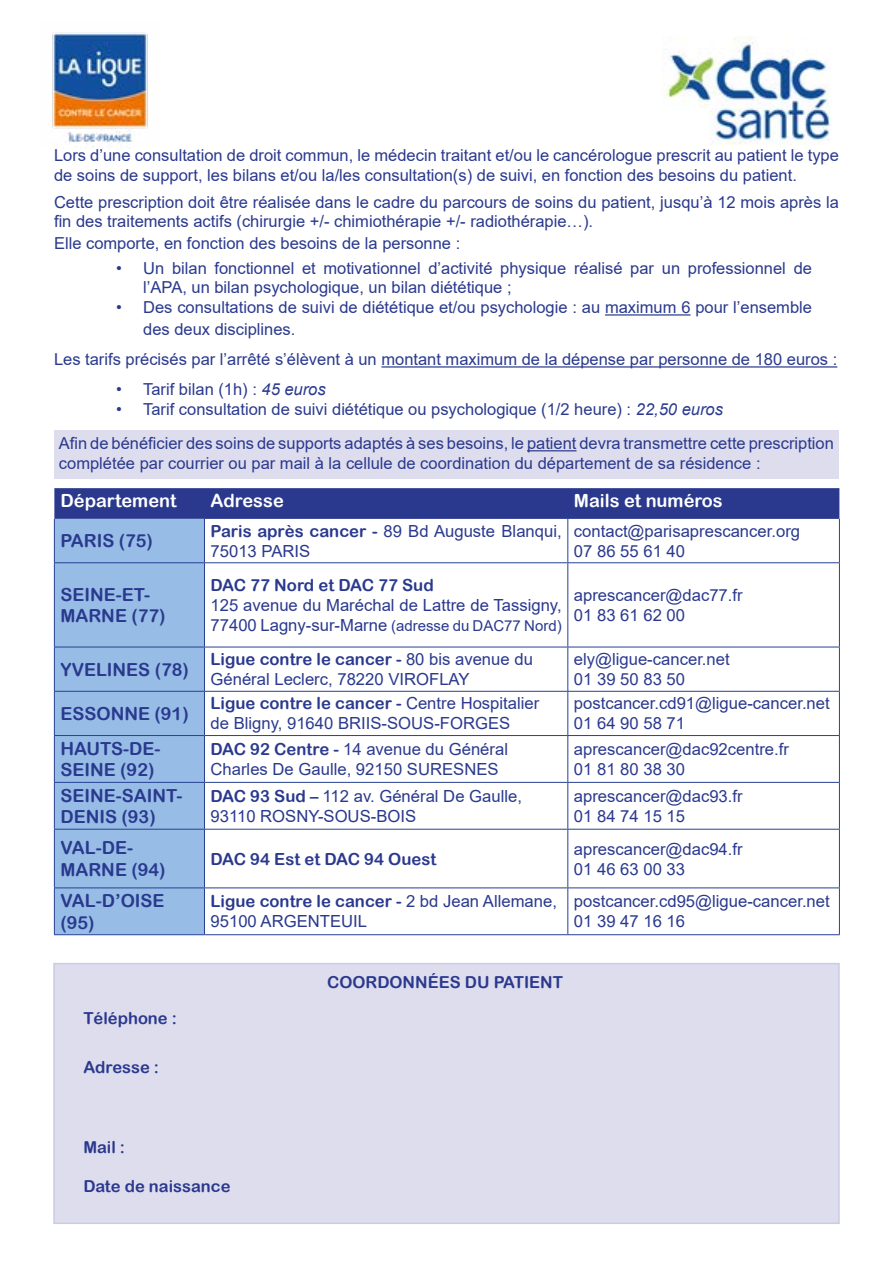
<style>
.page{position:relative;width:893px;height:1263px;background:#fff}
.page>*{position:absolute;margin:0;border:0;box-sizing:border-box;transform-origin:0 0}
.t1{font:18.15px "Arial Rounded MT Bold";color:#fff}
.t2{font:18px/21.6px "Arial Rounded MT Bold";color:#2a398e}
.t3{font:16.65px/20px "Arial";color:#2a398e}
.t4{font:16.65px/20px "Arial";color:#2b3a8f}
.t5{font:16.65px "Arial Rounded MT Bold";color:#2a398e}
.t6{font:16.5px/19.8px "Arial";color:#2a398e}
.t7{font:16.5px "Arial Rounded MT Bold";color:#2a398e}
.s1{font-style:italic}
.s2{font-family:"Arial Rounded MT Bold"}
.s3{font-size:15px}
</style>
<div class="page">
<hr style="left:605px;top:314px;width:85px;height:2px;background:#2a398e">
<hr style="left:381px;top:366px;width:456px;height:2px;background:#2a398e">
<div style="left:54px;top:488px;width:785px;height:31px;background:#2a398e"></div>
<div style="left:55px;top:519px;width:149px;height:415px;background:#97bde6"></div>
<hr style="left:54px;top:519px;width:1px;height:43px;background:#274193">
<hr style="left:204px;top:519px;width:1px;height:43px;background:#274193">
<hr style="left:567px;top:519px;width:1px;height:43px;background:#274193">
<hr style="left:839px;top:519px;width:1px;height:43px;background:#274193">
<hr style="left:54px;top:562px;width:150px;height:1px;background:#274193">
<hr style="left:54px;top:563px;width:1px;height:84px;background:#274193">
<hr style="left:204px;top:562px;width:364px;height:1px;background:#274193">
<hr style="left:204px;top:563px;width:1px;height:84px;background:#274193">
<hr style="left:568px;top:562px;width:272px;height:1px;background:#274193">
<hr style="left:567px;top:563px;width:1px;height:84px;background:#274193">
<hr style="left:839px;top:563px;width:1px;height:84px;background:#274193">
<hr style="left:54px;top:647px;width:150px;height:1px;background:#274193">
<hr style="left:54px;top:647px;width:1px;height:44px;background:#274193">
<hr style="left:204px;top:647px;width:364px;height:1px;background:#274193">
<hr style="left:204px;top:647px;width:1px;height:44px;background:#274193">
<hr style="left:568px;top:647px;width:272px;height:1px;background:#274193">
<hr style="left:567px;top:647px;width:1px;height:44px;background:#274193">
<hr style="left:839px;top:647px;width:1px;height:44px;background:#274193">
<hr style="left:54px;top:691px;width:150px;height:1px;background:#274193">
<hr style="left:54px;top:692px;width:1px;height:43px;background:#274193">
<hr style="left:204px;top:691px;width:364px;height:1px;background:#274193">
<hr style="left:204px;top:692px;width:1px;height:43px;background:#274193">
<hr style="left:568px;top:691px;width:272px;height:1px;background:#274193">
<hr style="left:567px;top:692px;width:1px;height:43px;background:#274193">
<hr style="left:839px;top:692px;width:1px;height:43px;background:#274193">
<hr style="left:54px;top:735px;width:150px;height:1px;background:#274193">
<hr style="left:54px;top:736px;width:1px;height:46px;background:#274193">
<hr style="left:204px;top:735px;width:364px;height:1px;background:#274193">
<hr style="left:204px;top:736px;width:1px;height:46px;background:#274193">
<hr style="left:568px;top:735px;width:272px;height:1px;background:#274193">
<hr style="left:567px;top:736px;width:1px;height:46px;background:#274193">
<hr style="left:839px;top:736px;width:1px;height:46px;background:#274193">
<hr style="left:54px;top:782px;width:150px;height:1px;background:#274193">
<hr style="left:54px;top:783px;width:1px;height:46px;background:#274193">
<hr style="left:204px;top:782px;width:364px;height:1px;background:#274193">
<hr style="left:204px;top:783px;width:1px;height:46px;background:#274193">
<hr style="left:568px;top:782px;width:272px;height:1px;background:#274193">
<hr style="left:567px;top:783px;width:1px;height:46px;background:#274193">
<hr style="left:839px;top:783px;width:1px;height:46px;background:#274193">
<hr style="left:54px;top:829px;width:150px;height:1px;background:#274193">
<hr style="left:54px;top:829px;width:1px;height:58px;background:#274193">
<hr style="left:204px;top:829px;width:364px;height:1px;background:#274193">
<hr style="left:204px;top:829px;width:1px;height:58px;background:#274193">
<hr style="left:568px;top:829px;width:272px;height:1px;background:#274193">
<hr style="left:567px;top:829px;width:1px;height:58px;background:#274193">
<hr style="left:839px;top:829px;width:1px;height:58px;background:#274193">
<hr style="left:54px;top:887px;width:150px;height:1px;background:#274193">
<hr style="left:54px;top:888px;width:1px;height:46px;background:#274193">
<hr style="left:204px;top:887px;width:364px;height:1px;background:#274193">
<hr style="left:204px;top:888px;width:1px;height:46px;background:#274193">
<hr style="left:568px;top:887px;width:272px;height:1px;background:#274193">
<hr style="left:567px;top:888px;width:1px;height:46px;background:#274193">
<hr style="left:839px;top:888px;width:1px;height:46px;background:#274193">
<hr style="left:54px;top:934px;width:150px;height:1px;background:#274193">
<hr style="left:204px;top:934px;width:364px;height:1px;background:#274193">
<hr style="left:568px;top:934px;width:272px;height:1px;background:#274193">
<div style="left:54px;top:430px;width:784px;height:48px;background:#deddee"></div>
<hr style="left:527px;top:450px;width:49px;height:1px;background:#2a398e">
<div style="left:53px;top:963px;width:787px;height:261px;background:#deddee;border:2px solid #9d9fcf"></div>
<img style="left:52px;top:32px;width:96px;height:117px">
<img style="left:662px;top:37px;width:169px;height:107px">
<p class="t6" style="left:54px;top:145px;width:786px">Lors d’une consultation de droit commun, le médecin traitant et/ou le cancérologue prescrit au patient le type de soins de support, les bilans et/ou la/les consultation(s) de suivi, en fonction des besoins du patient.</p>
<p class="t6" style="left:54px;top:192px;width:786px">Cette prescription doit être réalisée dans le cadre du parcours de soins du patient, jusqu’à 12 mois après la fin des traitements actifs (chirurgie +/- chimiothérapie +/- radiothérapie…).</p>
<p class="t6" style="left:54px;top:233px;width:408px">Elle comporte, en fonction des besoins de la personne :</p>
<p class="t6" style="left:143px;top:258px;width:670px;text-indent:-27px">• Un bilan fonctionnel et motivationnel d’activité physique réalisé par un professionnel de l’APA, un bilan psychologique, un bilan diététique ;</p>
<p class="t6" style="left:143px;top:296px;width:670px;line-height:21.6px;text-indent:-27px">• Des consultations de suivi de diététique et/ou psychologie : au maximum 6 pour l’ensemble des deux disciplines.</p>
<p class="t6" style="left:54px;top:349px;width:785px">Les tarifs précisés par l’arrêté s’élèvent à un montant maximum de la dépense par personne de 180 euros :</p>
<p class="t6" style="left:116px;top:379px;width:211px">• Tarif bilan (1h) : <span class="s1">45 euros</span></p>
<p class="t6" style="left:116px;top:399px;width:608px">• Tarif consultation de suivi diététique ou psychologique (1/2 heure) : <span class="s1">22,50 euros</span></p>
<p class="t6" style="left:59px;top:433px;width:776px">Afin de bénéficier des soins de supports adaptés à ses besoins, le patient devra transmettre cette prescription complétée par courrier ou par mail à la cellule de coordination du département de sa résidence :</p>
<p class="t1" style="left:60px;top:490px;width:118px">Département</p>
<p class="t1" style="left:211px;top:490px;width:75px">Adresse</p>
<p class="t1" style="left:574px;top:490px;width:150px">Mails et numéros</p>
<p class="t2" style="left:60px;top:530px;width:94px">PARIS (75)</p>
<p class="t3" style="left:211px;top:521px;width:353px"><span class="s2">Paris après cancer -</span> 89 Bd Auguste Blanqui,<br>75013 PARIS</p>
<p class="t3" style="left:574px;top:521px;width:228px">contact@parisaprescancer.org</p>
<p class="t3" style="left:574px;top:541px;width:113px">07 86 55 61 40</p>
<p class="t2" style="left:60px;top:583px;width:107px">SEINE-ET-<br>MARNE (77)</p>
<p class="t5" style="left:211px;top:575px;width:225px">DAC 77 Nord et DAC 77 Sud</p>
<p class="t3" style="left:211px;top:595px;width:353px">125 avenue du Maréchal de Lattre de Tassigny,<br>77400 Lagny-sur-Marne <span class="s3">(adresse du DAC77 Nord)</span></p>
<p class="t3" style="left:574px;top:585px;width:170px">aprescancer@dac77.fr</p>
<p class="t3" style="left:574px;top:605px;width:113px">01 83 61 62 00</p>
<p class="t2" style="left:60px;top:658px;width:130px">YVELINES (78)</p>
<p class="t3" style="left:211px;top:649px;width:324px"><span class="s2">Ligue contre le cancer -</span> 80 bis avenue du<br>Général Leclerc, 78220 VIROFLAY</p>
<p class="t4" style="left:574px;top:649px;width:157px">ely@ligue-cancer.net</p>
<p class="t4" style="left:574px;top:669px;width:113px">01 39 50 83 50</p>
<p class="t2" style="left:60px;top:702px;width:130px">ESSONNE (91)</p>
<p class="t4" style="left:211px;top:693px;width:330px"><span class="s2">Ligue contre le cancer -</span> Centre Hospitalier de Bligny, 91640 BRIIS-SOUS-FORGES</p>
<p class="t3" style="left:574px;top:693px;width:257px">postcancer.cd91@ligue-cancer.net</p>
<p class="t3" style="left:574px;top:713px;width:113px">01 64 90 58 71</p>
<p class="t2" style="left:60px;top:737px;width:102px">HAUTS-DE-<br>SEINE (92)</p>
<p class="t4" style="left:211px;top:739px;width:299px"><span class="s2">DAC 92 Centre -</span> 14 avenue du Général<br>Charles De Gaulle, 92150 SURESNES</p>
<p class="t4" style="left:574px;top:739px;width:217px">aprescancer@dac92centre.fr</p>
<p class="t4" style="left:574px;top:759px;width:113px">01 81 80 38 30</p>
<p class="t2" style="left:60px;top:784px;width:123px">SEINE-SAINT-<br>DENIS (93)</p>
<p class="t3" style="left:211px;top:786px;width:313px"><span class="s2">DAC 93 Sud –</span> 112 av. Général De Gaulle,<br>93110 ROSNY-SOUS-BOIS</p>
<p class="t3" style="left:574px;top:786px;width:170px">aprescancer@dac93.fr</p>
<p class="t3" style="left:574px;top:806px;width:113px">01 84 74 15 15</p>
<p class="t2" style="left:60px;top:837px;width:107px">VAL-DE-<br>MARNE (94)</p>
<p class="t5" style="left:211px;top:849px;width:227px">DAC 94 Est et DAC 94 Ouest</p>
<p class="t3" style="left:574px;top:839px;width:170px">aprescancer@dac94.fr</p>
<p class="t3" style="left:574px;top:859px;width:113px">01 46 63 00 33</p>
<p class="t2" style="left:60px;top:890px;width:106px">VAL-D’OISE (95)</p>
<p class="t3" style="left:211px;top:891px;width:348px"><span class="s2">Ligue contre le cancer -</span> 2 bd Jean Allemane,<br>95100 ARGENTEUIL</p>
<p class="t3" style="left:574px;top:891px;width:257px">postcancer.cd95@ligue-cancer.net</p>
<p class="t3" style="left:574px;top:911px;width:113px">01 39 47 16 16</p>
<p class="t7" style="left:83px;top:1008px;width:95px">Téléphone :</p>
<p class="t7" style="left:83px;top:1057px;width:77px">Adresse :</p>
<p class="t7" style="left:83px;top:1137px;width:43px">Mail :</p>
<p class="t7" style="left:83px;top:1176px;width:149px">Date de naissance</p>
<p class="t7" style="left:327px;top:972px;width:237px">COORDONNÉES DU PATIENT</p>
</div>
